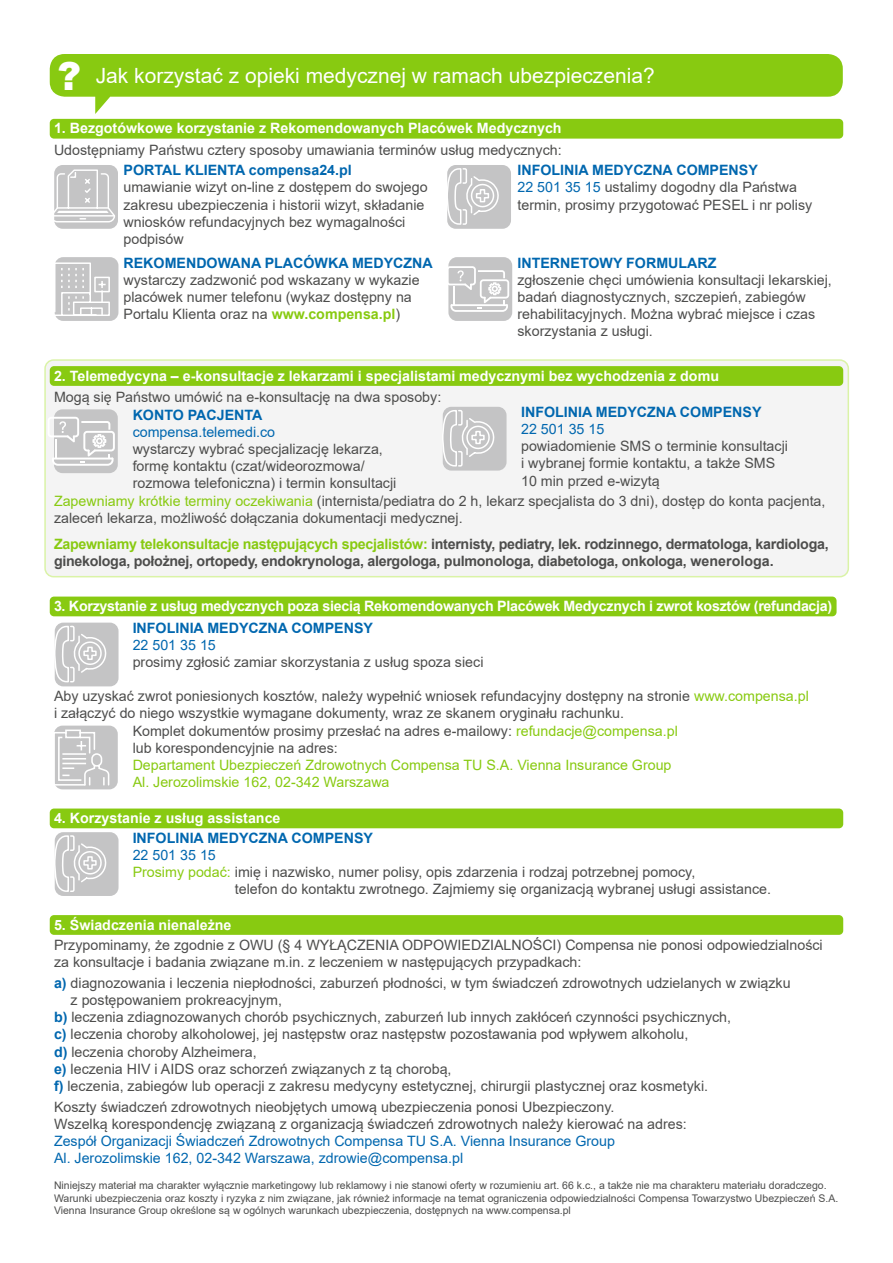
<style>
.page{position:relative;width:893px;height:1263px;background:#fff}
.page>*{position:absolute;margin:0;border:0;box-sizing:border-box;transform-origin:0 0}
.t1{font:21px "Arial";color:#fff}
.t2{font:14.25px/17.1px "Arial";color:#4d4d4c}
.t3{font:700 14.25px/17.1px "Arial";letter-spacing:-.02em;color:#4d4d4c}
.t4{font:700 14.25px "Arial";color:#fff}
.t5{font:14.25px/17.1px "Arial";color:#0067af}
.t6{font:700 14.25px "Arial";color:#0067af}
.t7{font:14.25px/17.1px "Arial";color:#88ca11}
.t8{font:700 14.25px "Arial";letter-spacing:-.02em;color:#fff}
.t9{font:10.5px/12.6px "Arial";color:#4d4d4c}
.s1{font-weight:900;font-size:38.55px}
.s2{font-weight:700;color:#0067af}
.s3{color:#0067af}
.s4{font-weight:700;color:#88ca11}
.s5{color:#88ca11}
</style>
<div class="page">
<svg style="left:50px;top:54px;width:793px;height:60px;fill:#88ca11"></svg>
<div style="left:50px;top:915px;width:793px;height:20px;background:#88ca11;border-radius:4px"></div>
<div style="left:50px;top:808px;width:793px;height:20px;background:#88ca11;border-radius:4px"></div>
<div style="left:55px;top:832px;width:64px;height:64px;background:#c4c4c5;border-radius:9px"></div>
<svg style="left:54px;top:834px;width:53px;height:59px"></svg>
<div style="left:50px;top:597px;width:786px;height:19px;background:#88ca11;border-radius:4px"></div>
<div style="left:55px;top:623px;width:64px;height:63px;background:#c4c4c5;border-radius:9px"></div>
<svg style="left:54px;top:624px;width:53px;height:59px"></svg>
<div style="left:54px;top:726px;width:64px;height:63px;background:#c4c4c5;border-radius:9px"></div>
<div style="left:65px;top:729px;width:16px;height:6px;border:2px solid #fff"></div>
<svg style="left:54px;top:731px;width:56px;height:55px"></svg>
<div style="left:45px;top:360px;width:803px;height:217px;background:#f4f4f4;border-radius:9px"></div>
<div style="left:44px;top:359px;width:805px;height:218px;border:2px solid #daf3a7;border-radius:9px"></div>
<div style="left:50px;top:366px;width:793px;height:20px;background:#88ca11;border-radius:4px"></div>
<div style="left:54px;top:409px;width:64px;height:64px;background:#c4c4c5;border-radius:9px"></div>
<svg style="left:48px;top:417px;width:67px;height:49px"></svg>
<div style="left:443px;top:407px;width:64px;height:64px;background:#c4c4c5;border-radius:9px"></div>
<svg style="left:442px;top:408px;width:53px;height:59px"></svg>
<div style="left:50px;top:119px;width:793px;height:20px;background:#88ca11;border-radius:4px"></div>
<div style="left:55px;top:257px;width:63px;height:64px;background:#c4c4c5;border-radius:9px"></div>
<svg style="left:54px;top:262px;width:56px;height:55px"></svg>
<div style="left:447px;top:165px;width:64px;height:64px;background:#c4c4c5;border-radius:9px"></div>
<svg style="left:447px;top:166px;width:52px;height:59px"></svg>
<div style="left:448px;top:257px;width:64px;height:64px;background:#c4c4c5;border-radius:9px"></div>
<svg style="left:448px;top:266px;width:61px;height:46px"></svg>
<div style="left:54px;top:165px;width:64px;height:64px;background:#c4c4c5;border-radius:9px"></div>
<svg style="left:54px;top:169px;width:61px;height:54px"></svg>
<h1 class="t1" style="left:58px;top:61px;width:599px"><span class="s1">?</span> Jak korzystać z opieki medycznej w ramach ubezpieczenia?</h1>
<p class="t4" style="left:54px;top:118px;width:509px">1. Bezgotówkowe korzystanie z Rekomendowanych Placówek Medycznych</p>
<p class="t2" style="left:54px;top:141px;width:509px">Udostępniamy Państwu cztery sposoby umawiania terminów usług medycznych:</p>
<p class="t2" style="left:517px;top:162px;width:296px"><span class="s2">INFOLINIA MEDYCZNA COMPENSY<br></span><span class="s3">22 501 35 15</span> ustalimy dogodny dla Państwa termin, prosimy przygotować PESEL i nr polisy</p>
<p class="t6" style="left:124px;top:160px;width:230px">PORTAL KLIENTA compensa24.pl</p>
<p class="t2" style="left:124px;top:179px;width:306px">umawianie wizyt on-line z dostępem do swojego zakresu ubezpieczenia i historii wizyt, składanie wniosków refundacyjnych bez wymagalności podpisów</p>
<p class="t6" style="left:124px;top:252px;width:311px">REKOMENDOWANA PLACÓWKA MEDYCZNA</p>
<p class="t2" style="left:124px;top:271px;width:298px">wystarczy zadzwonić pod wskazany w wykazie placówek numer telefonu (wykaz dostępny na<br>Portalu Klienta oraz na <span class="s4">www.compensa.pl</span>)</p>
<p class="t6" style="left:517px;top:252px;width:200px">INTERNETOWY FORMULARZ</p>
<p class="t2" style="left:517px;top:271px;width:316px">zgłoszenie chęci umówienia konsultacji lekarskiej, badań diagnostycznych, szczepień, zabiegów rehabilitacyjnych. Można wybrać miejsce i czas skorzystania z usługi.</p>
<p class="t4" style="left:54px;top:366px;width:666px">2. Telemedycyna – e-konsultacje z lekarzami i specjalistami medycznymi bez wychodzenia z domu</p>
<p class="t2" style="left:54px;top:388px;width:389px">Mogą się Państwo umówić na e-konsultację na dwa sposoby:</p>
<p class="t6" style="left:133px;top:405px;width:131px">KONTO PACJENTA</p>
<p class="t5" style="left:133px;top:423px;width:144px">compensa.telemedi.co</p>
<p class="t2" style="left:133px;top:440px;width:252px">wystarczy wybrać specjalizację lekarza,</p>
<p class="t2" style="left:133px;top:457px;width:234px">formę kontaktu (czat/wideorozmowa/</p>
<p class="t2" style="left:133px;top:474px;width:265px">rozmowa telefoniczna) i termin konsultacji</p>
<p class="t2" style="left:54px;top:492px;width:773px"><span class="s5">Zapewniamy krótkie terminy oczekiwania</span> (internista/pediatra do 2 h, lekarz specjalista do 3 dni), dostęp do konta pacjenta,</p>
<p class="t2" style="left:54px;top:510px;width:410px">zaleceń lekarza, możliwość dołączania dokumentacji medycznej.</p>
<p class="t3" style="left:54px;top:535px;width:776px"><span class="s5">Zapewniamy telekonsultacje następujących specjalistów:</span> internisty, pediatry, lek. rodzinnego, dermatologa, kardiologa, ginekologa, położnej, ortopedy, endokrynologa, alergologa, pulmonologa, diabetologa, onkologa, wenerologa.</p>
<p class="t6" style="left:521px;top:402px;width:242px">INFOLINIA MEDYCZNA COMPENSY</p>
<p class="t5" style="left:521px;top:421px;width:85px">22 501 35 15</p>
<p class="t2" style="left:521px;top:438px;width:268px">powiadomienie SMS o terminie konsultacji i wybranej formie kontaktu, a także SMS<br>10 min przed e-wizytą</p>
<p class="t8" style="left:54px;top:596px;width:780px">3. Korzystanie z usług medycznych poza siecią Rekomendowanych Placówek Medycznych i zwrot kosztów (refundacja)</p>
<p class="t6" style="left:133px;top:618px;width:242px">INFOLINIA MEDYCZNA COMPENSY</p>
<p class="t5" style="left:133px;top:636px;width:85px">22 501 35 15</p>
<p class="t2" style="left:133px;top:653px;width:352px">prosimy zgłosić zamiar skorzystania z usług spoza sieci</p>
<p class="t2" style="left:54px;top:687px;width:756px">Aby uzyskać zwrot poniesionych kosztów, należy wypełnić wniosek refundacyjny dostępny na stronie <span class="s5">www.compensa.pl </span>i załączyć do niego wszystkie wymagane dokumenty, wraz ze skanem oryginału rachunku.</p>
<p class="t2" style="left:133px;top:722px;width:547px">Komplet dokumentów prosimy przesłać na adres e-mailowy: <span class="s5">refundacje@compensa.pl </span>lub korespondencyjnie na adres:</p>
<p class="t7" style="left:133px;top:756px;width:540px">Departament Ubezpieczeń Zdrowotnych Compensa TU S.A. Vienna Insurance Group<br>Al. Jerozolimskie 162, 02-342 Warszawa</p>
<p class="t4" style="left:54px;top:808px;width:228px">4. Korzystanie z usług assistance</p>
<p class="t6" style="left:133px;top:827px;width:242px">INFOLINIA MEDYCZNA COMPENSY</p>
<p class="t5" style="left:133px;top:846px;width:85px">22 501 35 15</p>
<p class="t2" style="left:133px;top:863px;width:564px"><span class="s5">Prosimy podać:</span> imię i nazwisko, numer polisy, opis zdarzenia i rodzaj potrzebnej pomocy,</p>
<p class="t2" style="left:235px;top:880px;width:538px">telefon do kontaktu zwrotnego. Zajmiemy się organizacją wybranej usługi assistance.</p>
<p class="t4" style="left:54px;top:915px;width:179px">5. Świadczenia nienależne</p>
<p class="t2" style="left:54px;top:936px;width:770px">Przypominamy, że zgodnie z OWU (§ 4 WYŁĄCZENIA ODPOWIEDZIALNOŚCI) Compensa nie ponosi odpowiedzialności za konsultacje i badania związane m.in. z leczeniem w następujących przypadkach:</p>
<p class="t2" style="left:54px;top:974px;width:738px"><span class="s2">a)</span> diagnozowania i leczenia niepłodności, zaburzeń płodności, w tym świadczeń zdrowotnych udzielanych w związku</p>
<p class="t2" style="left:71px;top:992px;width:213px">z postępowaniem prokreacyjnym,</p>
<p class="t2" style="left:54px;top:1009px;width:679px"><span class="s2">b)</span> leczenia zdiagnozowanych chorób psychicznych, zaburzeń lub innych zakłóceń czynności psychicznych,</p>
<p class="t2" style="left:54px;top:1026px;width:636px"><span class="s2">c)</span> leczenia choroby alkoholowej, jej następstw oraz następstw pozostawania pod wpływem alkoholu,</p>
<p class="t2" style="left:54px;top:1043px;width:204px"><span class="s2">d)</span> leczenia choroby Alzheimera,</p>
<p class="t2" style="left:54px;top:1060px;width:399px"><span class="s2">e)</span> leczenia HIV i AIDS oraz schorzeń związanych z tą chorobą,</p>
<p class="t2" style="left:54px;top:1077px;width:656px"><span class="s2">f)</span> leczenia, zabiegów lub operacji z zakresu medycyny estetycznej, chirurgii plastycznej oraz kosmetyki.</p>
<p class="t2" style="left:54px;top:1098px;width:634px">Koszty świadczeń zdrowotnych nieobjętych umową ubezpieczenia ponosi Ubezpieczony.<br>Wszelką korespondencję związaną z organizacją świadczeń zdrowotnych należy kierować na adres:</p>
<p class="t5" style="left:54px;top:1133px;width:563px">Zespół Organizacji Świadczeń Zdrowotnych Compensa TU S.A. Vienna Insurance Group<br>Al. Jerozolimskie 162, 02-342 Warszawa, zdrowie@compensa.pl</p>
<p class="t9" style="left:54px;top:1179px;width:786px">Niniejszy materiał ma charakter wyłącznie marketingowy lub reklamowy i nie stanowi oferty w rozumieniu art. 66 k.c., a także nie ma charakteru materiału doradczego.<br>Warunki ubezpieczenia oraz koszty i ryzyka z nim związane, jak również informacje na temat ograniczenia odpowiedzialności Compensa Towarzystwo Ubezpieczeń S.A.<br>Vienna Insurance Group określone są w ogólnych warunkach ubezpieczenia, dostępnych na www.compensa.pl</p>
</div>
